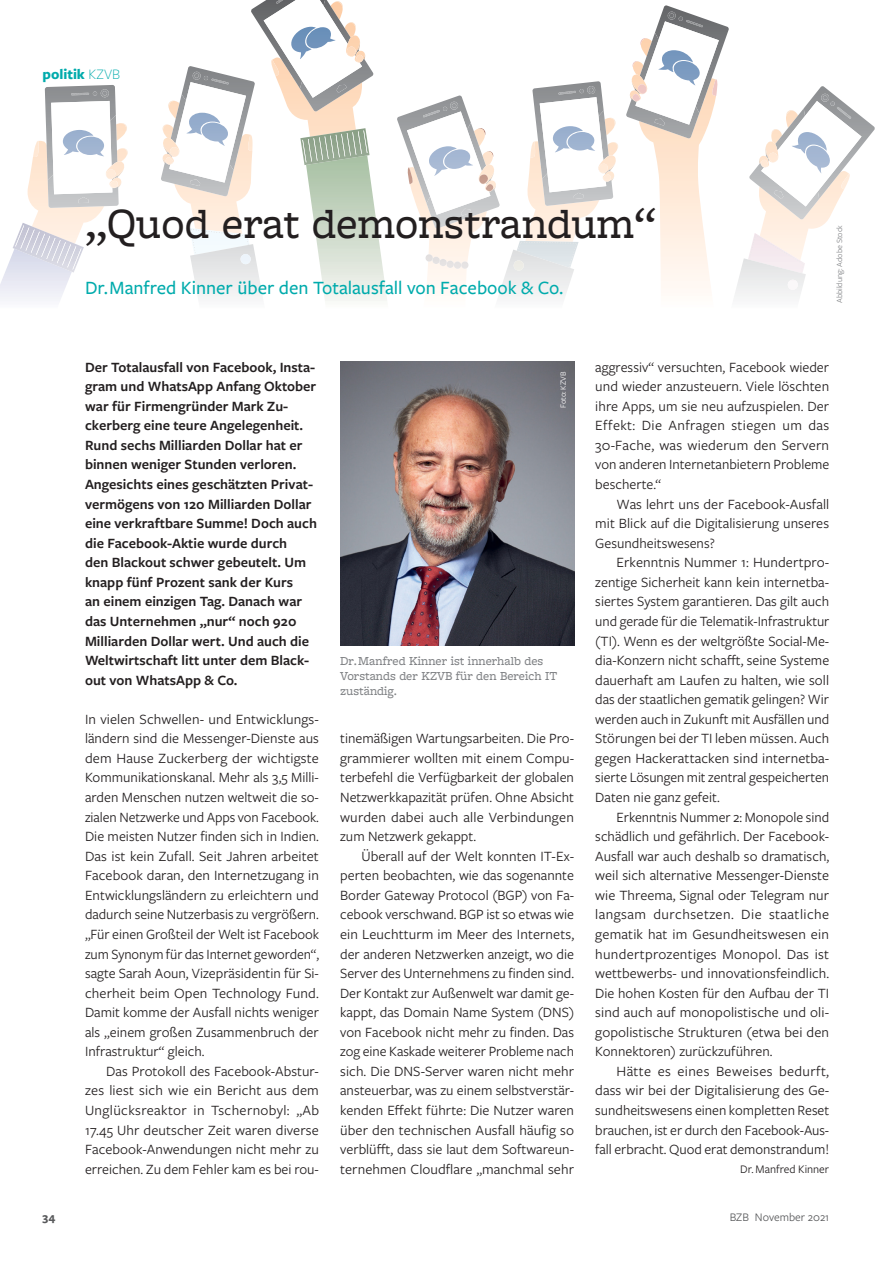
<style>
.page{position:relative;width:893px;height:1263px;background:#fff}
.page>*{position:absolute;margin:0;border:0;box-sizing:border-box;transform-origin:0 0}
.t1{font:500 45px "Freight Macro Pro";color:#231f20}
.t2{font:500 19.5px "Freight Sans Pro";color:#00abac}
.t3{font:700 15px "Freight Sans Pro";color:#00abac}
.t4{font:14.7px/19.5px "Freight Sans Pro";color:#231f20;text-align:justify}
.t5{font:600 14.7px/19.5px "Freight Sans Pro";color:#231f20}
.t6{font:500 12.75px/15px "Freight Macro Pro";color:#808285}
.t7{font:12px "Freight Sans Pro";color:#231f20}
.t8{font:12px "Freight Sans Pro";color:#58595b}
.t9{font:700 12px "Freight Sans Pro";color:#58595b}
.t10{font:8.25px "Freight Sans Pro";color:#808285}
.t11{font:8.25px "Freight Sans Pro";color:#fff}
.s1{font-weight:300}
</style>
<div class="page">
<svg style="left:397px;top:81px;width:221px;height:216px"></svg>
<svg style="left:161px;top:0;width:226px;height:301px"></svg>
<svg style="left:0;top:85px;width:128px;height:216px"></svg>
<svg style="left:626px;top:5px;width:249px;height:292px"></svg>
<img style="left:340px;top:362px;width:234px;height:283px">
<p class="t3" style="left:43px;top:69px;width:79px">politik <span class="s1">KZVB</span></p>
<h1 class="t1" style="left:85px;top:210px;width:573px">„Quod erat demonstrandum“</h1>
<h2 class="t2" style="left:85px;top:281px;width:480px">Dr.-Manfred Kinner über den Totalausfall von Facebook &amp; Co.</h2>
<p class="t10" style="left:836px;top:303px;width:80px;rotate:-90deg">Abbildung: Adobe Stock</p>
<p class="t5" style="left:85px;top:359px;width:234px">Der Totalausfall von Facebook, Insta&shy;gram und WhatsApp Anfang Oktober war für Firmengründer Mark Zu&shy;ckerberg eine teure Angelegenheit.<br>Rund sechs Milliarden Dollar hat er binnen weniger Stunden verloren.<br>Angesichts eines geschätzten Privat&shy;vermögens von 120 Milliarden Dollar eine verkraftbare Summe! Doch auch die Facebook-Aktie wurde durch<br>den Blackout schwer gebeutelt. Um knapp fünf Prozent sank der Kurs<br>an einem einzigen Tag. Danach war das Unternehmen „nur“ noch 920<br>Milliarden Dollar wert. Und auch die Weltwirtschaft litt unter dem Black&shy;out von WhatsApp &amp; Co.</p>
<p class="t4" style="left:85px;top:711px;width:236px">In vielen Schwellen- und Entwicklungs&shy;ländern sind die Messenger-Dienste aus dem Hause Zuckerberg der wichtigste Kommunikationskanal. Mehr als 3,5 Milli&shy;arden Menschen nutzen weltweit die so&shy;zialen Netzwerke und Apps von Facebook.<br>Die meisten Nutzer finden sich in Indien.<br>Das ist kein Zufall. Seit Jahren arbeitet Facebook daran, den Internetzugang in Entwicklungsländern zu erleichtern und dadurch seine Nutzerbasis zu vergrößern. „Für einen Großteil der Welt ist Facebook zum Synonym für das Internet geworden“, sagte Sarah Aoun, Vizepräsidentin für Si&shy;cherheit beim Open Technology Fund.<br>Damit komme der Ausfall nichts weniger als „einem großen Zusammenbruch der Infrastruktur“ gleich.</p>
<p class="t4" style="left:85px;top:1063px;width:235px;text-indent:21px">Das Protokoll des Facebook-Abstur&shy;zes liest sich wie ein Bericht aus dem Unglücksreaktor in Tschernobyl: „Ab 17.45 Uhr deutscher Zeit waren diverse Facebook-Anwendungen nicht mehr zu erreichen. Zu dem Fehler kam es bei rou-</p>
<p class="t11" style="left:560px;top:408px;width:38px;rotate:-90deg">Foto: KZVB</p>
<p class="t6" style="left:340px;top:655px;width:219px">Dr.-Manfred Kinner ist innerhalb des<br>Vorstands der KZVB für den Bereich IT zuständig.</p>
<p class="t4" style="left:340px;top:730px;width:235px">tinemäßigen Wartungsarbeiten. Die Pro&shy;grammierer wollten mit einem Compu&shy;terbefehl die Verfügbarkeit der globalen Netzwerkkapazität prüfen. Ohne Absicht wurden dabei auch alle Verbindungen zum Netzwerk gekappt.</p>
<p class="t4" style="left:340px;top:848px;width:236px;text-indent:21px">Überall auf der Welt konnten IT-Ex&shy;perten beobachten, wie das sogenannte Border Gateway Protocol (BGP) von Fa&shy;cebook verschwand. BGP ist so etwas wie ein Leuchtturm im Meer des Internets, der anderen Netzwerken anzeigt, wo die Server des Unternehmens zu finden sind.<br>Der Kontakt zur Außenwelt war damit ge&shy;kappt, das Domain Name System (DNS) von Facebook nicht mehr zu finden. Das zog eine Kaskade weiterer Probleme nach sich. Die DNS-Server waren nicht mehr ansteuerbar, was zu einem selbstverstär&shy;kenden Effekt führte: Die Nutzer waren über den technischen Ausfall häufig so verblüfft, dass sie laut dem Softwareun&shy;ternehmen Cloudflare „manchmal sehr</p>
<p class="t4" style="left:595px;top:359px;width:236px">aggressiv“ versuchten, Facebook wieder und wieder anzusteuern. Viele löschten ihre Apps, um sie neu aufzuspielen. Der Effekt: Die Anfragen stiegen um das 30-Fache, was wiederum den Servern von anderen Internetanbietern Probleme bescherte.“</p>
<p class="t4" style="left:595px;top:496px;width:235px;text-indent:21px">Was lehrt uns der Facebook-Ausfall mit Blick auf die Digitalisierung unseres Gesundheitswesens?</p>
<p class="t4" style="left:595px;top:554px;width:236px;text-indent:21px">Erkenntnis Nummer 1: Hundertpro&shy;zentige Sicherheit kann kein internetba&shy;siertes System garantieren. Das gilt auch und gerade für die Telematik-Infrastruktur (TI). Wenn es der weltgrößte Social-Me&shy;dia-Konzern nicht schafft, seine Systeme dauerhaft am Laufen zu halten, wie soll das der staatlichen gematik gelingen? Wir werden auch in Zukunft mit Ausfällen und Störungen bei der TI leben müssen. Auch gegen Hackerattacken sind internetba&shy;sierte Lösungen mit zentral gespeicherten Daten nie ganz gefeit.</p>
<p class="t4" style="left:595px;top:809px;width:235px;text-indent:21px">Erkenntnis Nummer 2: Monopole sind schädlich und gefährlich. Der Facebook-Ausfall war auch deshalb so dramatisch, weil sich alternative Messenger-Dienste wie Threema, Signal oder Telegram nur langsam durchsetzen. Die staatliche gematik hat im Gesundheitswesen ein hundertprozentiges Monopol. Das ist wettbewerbs- und innovationsfeindlich.<br>Die hohen Kosten für den Aufbau der TI sind auch auf monopolistische und oli&shy;gopolistische Strukturen (etwa bei den Konnektoren) zurückzuführen.</p>
<p class="t4" style="left:595px;top:1063px;width:235px;text-indent:21px">Hätte es eines Beweises bedurft, dass wir bei der Digitalisierung des Ge&shy;sundheitswesens einen kompletten Reset brauchen, ist er durch den Facebook-Aus&shy;fall erbracht. Quod erat demonstrandum!</p>
<p class="t7" style="left:740px;top:1165px;width:90px">Dr. Manfred Kinner</p>
<p class="t9" style="left:43px;top:1213px;width:14px">34</p>
<p class="t8" style="left:730px;top:1213px;width:101px">BZB November 2021</p>
</div>
